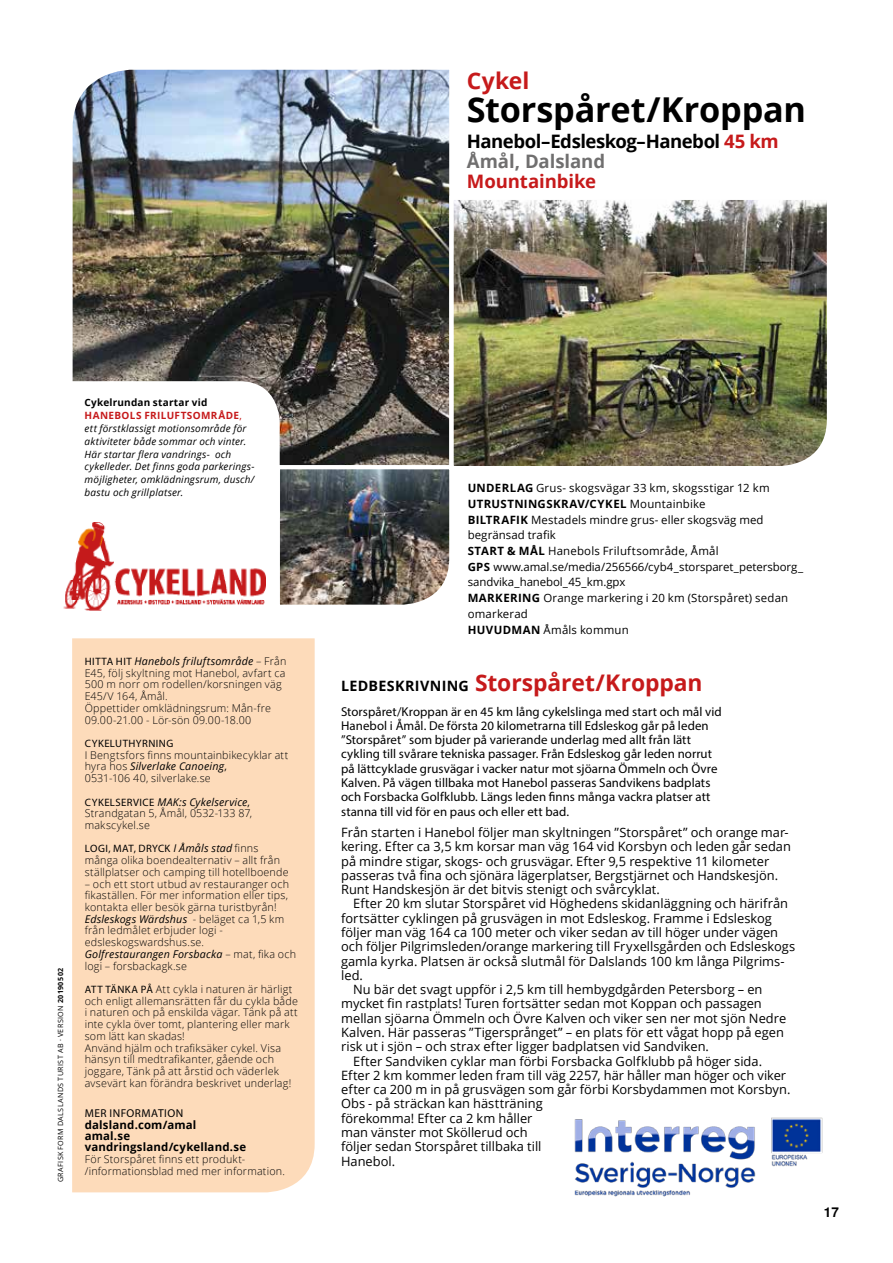
<style>
.page{position:relative;width:893px;height:1263px;background:#fff}
.page>*{position:absolute;margin:0;border:0;box-sizing:border-box;transform-origin:0 0}
.t1{font:700 34.35px "Open Sans";letter-spacing:-.005em;color:#000}
.t2{font:700 22.8px "Open Sans";letter-spacing:-.005em;color:#c61a1b}
.t3{font:700 18.6px/20px "Open Sans";letter-spacing:-.025em;color:#000}
.t4{font:700 18.6px "Open Sans";letter-spacing:-.005em;color:#c61a1b}
.t5{font:700 13.5px "Helvetica";color:#000}
.t6{font:12.9px/14.2px "Open Sans";color:#000}
.t7{font:12.9px/14.2px "Myriad Pro";letter-spacing:.005em;color:#000}
.t8{font:11.4px/15.8px "Open Sans";letter-spacing:.01em;color:#000}
.t9{font:700 11.4px/11.4px "Open Sans";letter-spacing:.015em;color:#000}
.t10{font:11.4px "Myriad Pro";letter-spacing:.04em;color:#000}
.t11{font:300 10.65px/11.7px "Open Sans";letter-spacing:.02em;color:#000}
.t12{font:10.65px "Myriad Pro";letter-spacing:.045em;color:#000}
.t13{font:italic 10.05px/12.9px "Open Sans";letter-spacing:.02em;color:#000}
.t14{font:7.2px "Open Sans";letter-spacing:.055em;color:#000}
.s1{color:#c61a1b}
.s2{color:#706f6f}
.s3{font-weight:700;font-style:normal}
.s4{font-weight:700;font-style:normal;color:#c61a1b}
.s5{font-style:normal;color:#c61a1b}
.s6{font-weight:700}
.s7{font-family:"Myriad Pro";font-weight:400}
.s8{font-weight:400;font-style:italic}
.s9{font-family:"Open Sans";font-style:italic}
.s10{font-family:"Open Sans";font-weight:300}
.s11{font-size:14.25px;color:#000}
</style>
<div class="page">
<img style="left:72px;top:69px;width:378px;height:312px">
<img style="left:447px;top:194px;width:380px;height:272px">
<div style="left:72px;top:638px;width:243px;height:554px;background:#fddbba"></div>
<img style="left:574px;top:1117px;width:249px;height:80px">
<img style="left:63px;top:381px;width:393px;height:230px">
<h2 class="t2" style="left:467px;top:65px;width:64px">Cykel</h2>
<h1 class="t1" style="left:467px;top:85px;width:341px">Storspåret/Kroppan</h1>
<h3 class="t3" style="left:467px;top:130px;width:313px">Hanebol–Edsleskog–Hanebol <span class="s1">45 km<br></span><span class="s2">Åmål, Dalsland</span></h3>
<h3 class="t4" style="left:467px;top:168px;width:131px">Mountainbike</h3>
<p class="t13" style="left:85px;top:396px;width:171px"><span class="s3">Cykelrundan startar vid<br></span><span class="s4">HANEBOLS FRILUFTSOMRÅDE</span><span class="s5">, </span>ett förstklassigt motionsområde för aktiviteter både sommar och vinter.<br>Här startar flera vandrings- och cykelleder. Det finns goda parkerings&shy;möjligheter, omklädningsrum, dusch/ bastu och grillplatser.</p>
<p class="t14" style="left:56px;top:1182px;width:216px;rotate:-90deg">GRAFISK FORM DALSLANDS TURIST AB · VERSION <span class="s6">20190502</span></p>
<p class="t11" style="left:85px;top:655px;width:203px"><span class="s7">HITTA HIT</span> <span class="s8">Hanebols friluftsområde</span> – Från E45, följ skyltning mot Hanebol, avfart ca 500 m norr om rodellen/korsningen väg E45/V 164, Åmål.<br>Öppettider omklädningsrum: Mån-fre 09.00-21.00 - Lör-sön 09.00-18.00</p>
<p class="t12" style="left:85px;top:737px;width:90px">CYKELUTHYRNING</p>
<p class="t11" style="left:85px;top:749px;width:205px">I Bengtsfors finns mountainbikecyklar att hyra hos <span class="s8">Silverlake Canoeing</span><span class="s7">,<br></span>0531-106 40, silverlake.se</p>
<p class="t11" style="left:85px;top:796px;width:169px"><span class="s7">CYKELSERVICE</span> <span class="s8">MAK:s Cykelservice</span><span class="s7">,<br></span>Strandgatan 5, Åmål, 0532-133 87, makscykel.se</p>
<p class="t12" style="left:85px;top:842px;width:175px">LOGI, MAT, DRYCK <span class="s9">I Åmåls stad</span> <span class="s10">finns</span></p>
<p class="t11" style="left:85px;top:854px;width:205px">många olika boendealternativ – allt från ställplatser och camping till hotellboende</p>
<p class="t11" style="left:85px;top:878px;width:213px">– och ett stort utbud av restauranger och fikaställen. För mer information eller tips, kontakta eller besök gärna turistbyrån!<br><span class="s8">Edsleskogs Wärdshus</span> - beläget ca 1,5 km från ledmålet erbjuder logi - edsleskogswardshus.se.<br><span class="s8">Golfrestaurangen Forsbacka</span> – mat, fika och logi – forsbackagk.se</p>
<p class="t11" style="left:85px;top:983px;width:215px"><span class="s7">ATT TÄNKA PÅ</span> Att cykla i naturen är härligt och enligt allemansrätten får du cykla både i naturen och på enskilda vägar. Tänk på att inte cykla över tomt, plantering eller mark som lätt kan skadas!<br>Använd hjälm och trafiksäker cykel. Visa hänsyn till medtrafikanter, gående och joggare, Tänk på att årstid och väderlek avsevärt kan förändra beskrivet underlag!</p>
<p class="t10" style="left:85px;top:1106px;width:100px">MER INFORMATION</p>
<p class="t9" style="left:85px;top:1118px;width:163px">dalsland.com/amal<br>amal.se vandringsland/cykelland.se</p>
<p class="t11" style="left:85px;top:1153px;width:202px">För Storspåret finns ett produkt-/informationsblad med mer information.</p>
<p class="t8" style="left:468px;top:480px;width:337px"><span class="s6">UNDERLAG</span> Grus- skogsvägar 33 km, skogsstigar 12 km <span class="s6">UTRUSTNINGSKRAV/CYKEL</span> Mountainbike<br><span class="s6">BILTRAFIK</span> Mestadels mindre grus- eller skogsväg med begränsad trafik<br><span class="s6">START &amp; MÅL</span> Hanebols Friluftsområde, Åmål<br><span class="s6">GPS</span> www.amal.se/media/256566/cyb4_storsparet_petersborg_ sandvika_hanebol_45_km.gpx<br><span class="s6">MARKERING</span> Orange markering i 20 km (Storspåret) sedan omarkerad<br><span class="s6">HUVUDMAN</span> Åmåls kommun</p>
<h2 class="t2" style="left:341px;top:667px;width:363px"><span class="s11">LEDBESKRIVNING</span> Storspåret/Kroppan</h2>
<p class="t7" style="left:341px;top:704px;width:382px">Storspåret/Kroppan är en 45 km lång cykelslinga med start och mål vid Hanebol i Åmål. De första 20 kilometrarna till Edsleskog går på leden ”Storspåret” som bjuder på varierande underlag med allt från lätt cykling till svårare tekniska passager. Från Edsleskog går leden norrut på lättcyklade grusvägar i vacker natur mot sjöarna Ömmeln och Övre Kalven. På vägen tillbaka mot Hanebol passeras Sandvikens badplats och Forsbacka Golfklubb. Längs leden finns många vackra platser att stanna till vid för en paus och eller ett bad.</p>
<p class="t6" style="left:341px;top:825px;width:451px">Från starten i Hanebol följer man skyltningen ”Storspåret” och orange mar&shy;kering. Efter ca 3,5 km korsar man väg 164 vid Korsbyn och leden går sedan på mindre stigar, skogs- och grusvägar. Efter 9,5 respektive 11 kilometer passeras två fina och sjönära lägerplatser, Bergstjärnet och Handskesjön.<br>Runt Handskesjön är det bitvis stenigt och svårcyklat.</p>
<p class="t6" style="left:353px;top:896px;width:436px">Efter 20 km slutar Storspåret vid Höghedens skidanläggning och härifrån</p>
<p class="t6" style="left:341px;top:910px;width:432px">fortsätter cyklingen på grusvägen in mot Edsleskog. Framme i Edsleskog</p>
<p class="t6" style="left:341px;top:925px;width:439px">följer man väg 164 ca 100 meter och viker sedan av till höger under vägen</p>
<p class="t6" style="left:341px;top:939px;width:456px">och följer Pilgrimsleden/orange markering till Fryxellsgården och Edsleskogs</p>
<p class="t6" style="left:341px;top:953px;width:445px">gamla kyrka. Platsen är också slutmål för Dalslands 100 km långa Pilgrims-</p>
<p class="t6" style="left:341px;top:968px;width:23px">led.</p>
<p class="t6" style="left:353px;top:982px;width:411px">Nu bär det svagt uppför i 2,5 km till hembygdgården Petersborg – en</p>
<p class="t6" style="left:341px;top:996px;width:422px">mycket fin rastplats! Turen fortsätter sedan mot Koppan och passagen</p>
<p class="t6" style="left:341px;top:1010px;width:447px">mellan sjöarna Ömmeln och Övre Kalven och viker sen ner mot sjön Nedre</p>
<p class="t6" style="left:341px;top:1025px;width:444px">Kalven. Här passeras ”Tigersprånget” – en plats för ett vågat hopp på egen</p>
<p class="t6" style="left:341px;top:1039px;width:369px">risk ut i sjön – och strax efter ligger badplatsen vid Sandviken.</p>
<p class="t6" style="left:353px;top:1053px;width:410px">Efter Sandviken cyklar man förbi Forsbacka Golfklubb på höger sida.</p>
<p class="t6" style="left:341px;top:1068px;width:447px">Efter 2 km kommer leden fram till väg 2257, här håller man höger och viker</p>
<p class="t6" style="left:341px;top:1082px;width:451px">efter ca 200 m in på grusvägen som går förbi Korsbydammen mot Korsbyn.</p>
<p class="t6" style="left:341px;top:1096px;width:203px">Obs - på sträckan kan hästträning</p>
<p class="t6" style="left:341px;top:1110px;width:193px">förekomma! Efter ca 2 km håller</p>
<p class="t6" style="left:341px;top:1125px;width:188px">man vänster mot Sköllerud och</p>
<p class="t6" style="left:341px;top:1139px;width:202px">följer sedan Storspåret tillbaka till</p>
<p class="t6" style="left:341px;top:1153px;width:56px">Hanebol.</p>
<p class="t5" style="left:824px;top:1204px;width:17px">17</p>
</div>
